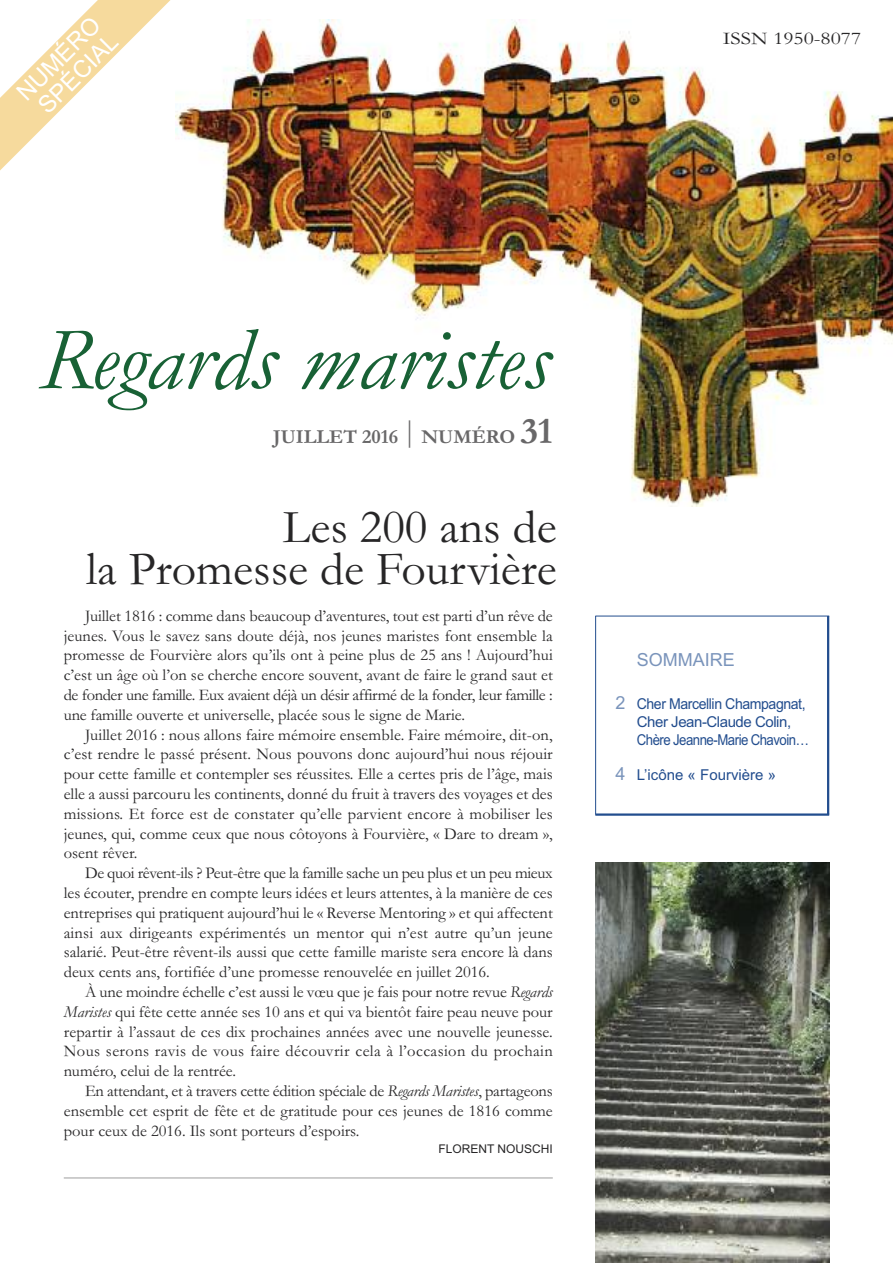
<style>
.page{position:relative;width:893px;height:1263px;background:#fff}
.page>*{position:absolute;margin:0;border:0;box-sizing:border-box;transform-origin:0 0}
.t1{font:italic 90px "Garamond";color:#186135;scale:.95 1}
.t2{font:48px/42px "Garamond";color:#272627;text-align:right}
.t3{font:24px/24px "Arial";color:#fff}
.t4{font:700 19.95px "Garamond";color:#686768}
.t5{font:18px "Garamond";color:#272627;scale:1.2 1}
.t6{font:18px "Arial";color:#7a94bb}
.t7{font:16.5px/19.8px "Garamond";color:#272627;text-align:justify}
.t8{font:15px/18px "Arial";letter-spacing:-.03em;color:#224d8e;scale:.94 1}
.t9{font:15px "Arial";color:#224d8e}
.t10{font:12px "Arial";color:#272627}
.s1{font-weight:400;font-size:30px}
.s2{font-size:37.5px}
.s3{font-style:italic}
.s4{font-size:18px;color:#7a94bb}
</style>
<div class="page">
<img style="left:223px;top:20px;width:670px;height:487px">
<hr style="left:64px;top:1177px;width:489px;height:2px;background:#bebebe">
<hr style="left:595px;top:616px;width:234px;height:1px;background:#224d8e">
<hr style="left:595px;top:616px;width:1px;height:198px;background:#224d8e">
<hr style="left:827px;top:616px;width:2px;height:198px;background:#224d8e">
<hr style="left:595px;top:813px;width:234px;height:3px;background:#224d8e">
<img style="left:595px;top:862px;width:234px;height:401px">
<svg style="left:0;top:0;width:232px;height:232px"></svg>
<h3 class="t3" style="left:13px;top:88px;width:109px;rotate:-45deg">NUMÉRO<br>SPÉCIAL</h3>
<p class="t5" style="left:723px;top:27px;width:117px">ISSN 1950-8077</p>
<h1 class="t1" style="left:36px;top:304px;width:542px">Regards maristes</h1>
<p class="t4" style="left:273px;top:424px;width:281px">JUILLET 2016 <span class="s1">|</span> NUMÉRO <span class="s2">31</span></p>
<h2 class="t2" style="left:86px;top:504px;width:472px">Les 200 ans de<br>la Promesse de Fourvière</h2>
<p class="t7" style="left:64px;top:605px;width:490px;text-indent:21px">Juillet 1816 : comme dans beaucoup d’aventures, tout est parti d’un rêve de jeunes. Vous le savez sans doute déjà, nos jeunes maristes font ensemble la promesse de Fourvière alors qu’ils ont à peine plus de 25 ans ! Aujourd’hui c’est un âge où l’on se cherche encore souvent, avant de faire le grand saut et de fonder une famille. Eux avaient déjà un désir affirmé de la fonder, leur famille : une famille ouverte et universelle, placée sous le signe de Marie.</p>
<p class="t7" style="left:64px;top:724px;width:490px;text-indent:21px">Juillet 2016 : nous allons faire mémoire ensemble. Faire mémoire, dit-on, c’est rendre le passé présent. Nous pouvons donc aujourd’hui nous réjouir pour cette famille et contempler ses réussites. Elle a certes pris de l’âge, mais elle a aussi parcouru les continents, donné du fruit à travers des voyages et des missions. Et force est de constater qu’elle parvient encore à mobiliser les jeunes, qui, comme ceux que nous côtoyons à Fourvière, « Dare to dream », osent rêver.</p>
<p class="t7" style="left:64px;top:863px;width:491px;text-indent:21px">De quoi rêvent-ils ? Peut-être que la famille sache un peu plus et un peu mieux les écouter, prendre en compte leurs idées et leurs attentes, à la manière de ces entreprises qui pratiquent aujourd’hui le « Reverse Mentoring » et qui affectent ainsi aux dirigeants expérimentés un mentor qui n’est autre qu’un jeune salarié. Peut-être rêvent-ils aussi que cette famille mariste sera encore là dans deux cents ans, fortifiée d’une promesse renouvelée en juillet 2016.</p>
<p class="t7" style="left:64px;top:981px;width:490px;text-indent:21px">À une moindre échelle c’est aussi le vœu que je fais pour notre revue <span class="s3">Regards Maristes</span> qui fête cette année ses 10 ans et qui va bientôt faire peau neuve pour repartir à l’assaut de ces dix prochaines années avec une nouvelle jeunesse.<br>Nous serons ravis de vous faire découvrir cela à l’occasion du prochain numéro, celui de la rentrée.</p>
<p class="t7" style="left:64px;top:1080px;width:490px;text-indent:21px">En attendant, et à travers cette édition spéciale de <span class="s3">Regards Maristes</span>, partageons ensemble cet esprit de fête et de gratitude pour ces jeunes de 1816 comme pour ceux de 2016. Ils sont porteurs d’espoirs.</p>
<p class="t10" style="left:438px;top:1142px;width:116px">FLORENT NOUSCHI</p>
<p class="t6" style="left:637px;top:650px;width:100px">SOMMAIRE</p>
<p class="t8" style="left:637px;top:695px;width:185px;text-indent:-21px"><span class="s4">2</span> Cher Marcellin Champagnat,<br>Cher Jean-Claude Colin,<br>Chère Jeanne-Marie Chavoin…</p>
<p class="t9" style="left:616px;top:766px;width:162px"><span class="s4">4</span> L’icône « Fourvière »</p>
</div>
